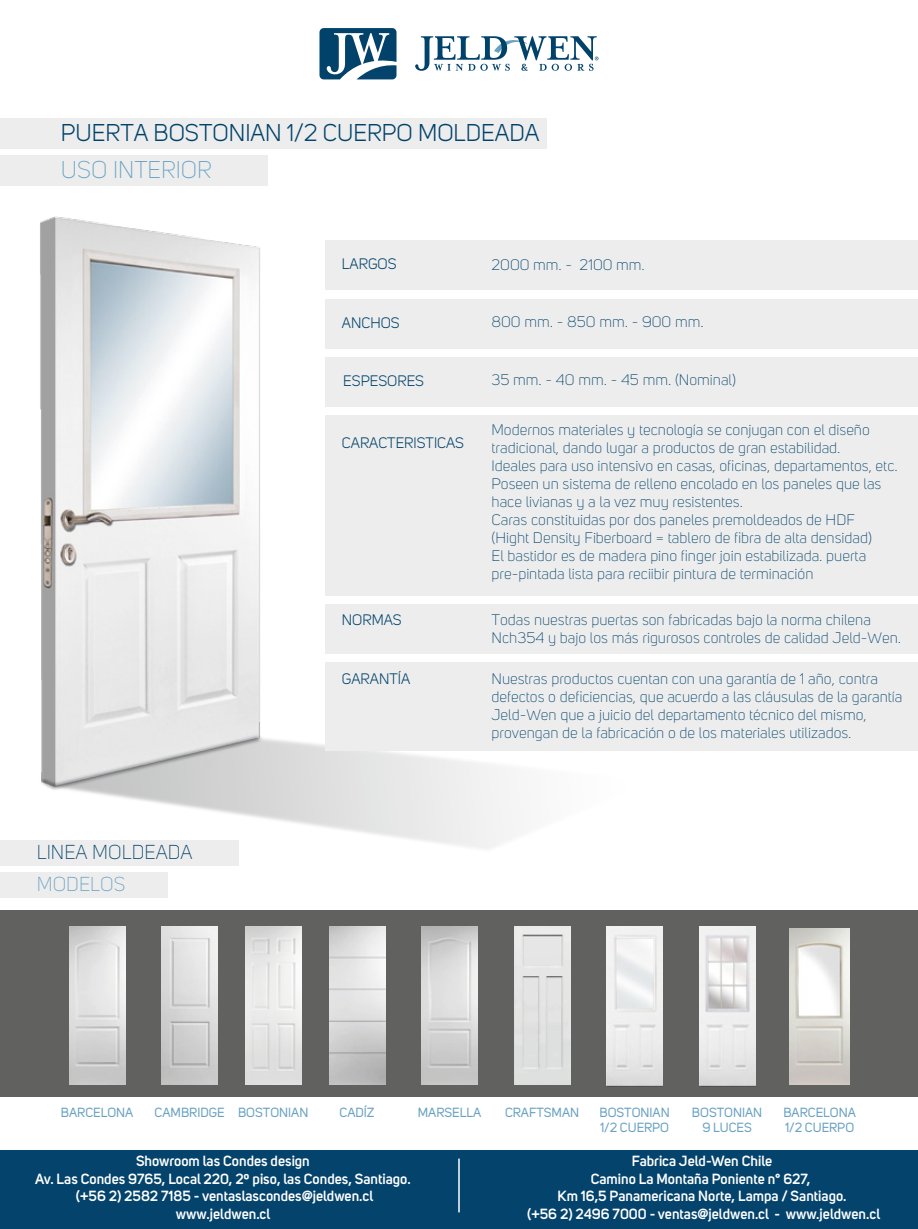
<style>
.page{position:relative;width:918px;height:1229px;background:#fff}
.page>*{position:absolute;margin:0;border:0;box-sizing:border-box;transform-origin:0 0}
.t1{font:24px "Uni Sans";color:#00426a}
.t2{font:300 24px "Uni Sans";color:#69a2c2}
.t3{font:300 19.95px "Uni Sans";color:#00426a}
.t4{font:300 19.95px "Uni Sans";color:#69a2c2}
.t5{font:300 15px/18px "Uni Sans";color:#00426a;scale:1.04 1}
.t6{font:15px "Uni Sans";color:#00426a}
.t7{font:600 14.55px/17.5px "Uni Sans";color:#fff;text-align:center}
.t8{font:13.2px/15.8px "Uni Sans";color:#69a2c2}
</style>
<div class="page">
<img style="left:40px;top:216px;width:655px;height:633px">
<div style="left:0;top:1150px;width:918px;height:79px;background:#03436c"></div>
<svg style="left:415px;top:36px;width:184px;height:35px"></svg>
<svg style="left:320px;top:28px;width:77px;height:51px"></svg>
<div style="left:0;top:118px;width:547px;height:31px;background:#ededed"></div>
<div style="left:0;top:155px;width:268px;height:31px;background:#ededed"></div>
<hr style="left:458px;top:1158px;width:2px;height:54px;background:#fff">
<div style="left:0;top:840px;width:239px;height:26px;background:#ededed"></div>
<div style="left:0;top:871px;width:168px;height:26px;background:#ededed"></div>
<div style="left:0;top:910px;width:918px;height:187px;background:#616160"></div>
<img style="left:69px;top:926px;width:56px;height:158px">
<img style="left:245px;top:926px;width:56px;height:158px">
<img style="left:329px;top:926px;width:56px;height:158px">
<img style="left:162px;top:926px;width:56px;height:158px">
<img style="left:514px;top:926px;width:56px;height:158px">
<img style="left:422px;top:926px;width:55px;height:158px">
<img style="left:607px;top:926px;width:56px;height:160px">
<img style="left:699px;top:926px;width:56px;height:160px">
<img style="left:790px;top:928px;width:60px;height:156px">
<div style="left:325px;top:605px;width:593px;height:49px;background:#ededed"></div>
<div style="left:325px;top:415px;width:593px;height:181px;background:#ededed"></div>
<div style="left:325px;top:357px;width:593px;height:49px;background:#ededed"></div>
<div style="left:325px;top:299px;width:593px;height:49px;background:#ededed"></div>
<div style="left:325px;top:241px;width:593px;height:49px;background:#ededed"></div>
<div style="left:325px;top:662px;width:593px;height:88px;background:#ededed"></div>
<h1 class="t1" style="left:61px;top:119px;width:480px">PUERTA BOSTONIAN 1/2 CUERPO MOLDEADA</h1>
<h1 class="t2" style="left:61px;top:156px;width:153px">USO INTERIOR</h1>
<p class="t6" style="left:342px;top:255px;width:56px">LARGOS</p>
<p class="t6" style="left:342px;top:314px;width:59px">ANCHOS</p>
<p class="t5" style="left:491px;top:256px;width:149px">2000 mm. - 2100 mm.</p>
<p class="t5" style="left:491px;top:313px;width:206px">800 mm. - 850 mm. - 900 mm.</p>
<p class="t6" style="left:343px;top:372px;width:82px">ESPESORES</p>
<p class="t5" style="left:491px;top:371px;width:237px">35 mm. - 40 mm. - 45 mm. (Nominal)</p>
<h2 class="t3" style="left:37px;top:840px;width:157px">LINEA MOLDEADA</h2>
<h2 class="t4" style="left:37px;top:872px;width:90px">MODELOS</h2>
<p class="t6" style="left:342px;top:435px;width:124px">CARACTERISTICAS</p>
<p class="t6" style="left:342px;top:611px;width:61px">NORMAS</p>
<p class="t6" style="left:342px;top:670px;width:70px">GARANTÍA</p>
<p class="t5" style="left:491px;top:421px;width:392px">Modernos materiales y tecnología se conjugan con el diseño tradicional, dando lugar a productos de gran estabilidad.<br>Ideales para uso intensivo en casas, oficinas, departamentos, etc.<br>Poseen un sistema de relleno encolado en los paneles que las hace livianas y a la vez muy resistentes.<br>Caras constituidas por dos paneles premoldeados de HDF<br>(Hight Density Fiberboard = tablero de fibra de alta densidad)<br>El bastidor es de madera pino finger join estabilizada. puerta pre-pintada lista para reciibir pintura de terminación</p>
<p class="t5" style="left:491px;top:611px;width:395px">Todas nuestras puertas son fabricadas bajo la norma chilena<br>Nch354 y bajo los más rigurosos controles de calidad Jeld-Wen.</p>
<p class="t5" style="left:491px;top:670px;width:397px">Nuestras productos cuentan con una garantía de 1 año, contra defectos o deficiencias, que acuerdo a las cláusulas de la garantía Jeld-Wen que a juicio del departamento técnico del mismo, provengan de la fabricación o de los materiales utilizados.</p>
<p class="t8" style="left:61px;top:1105px;width:74px">BARCELONA</p>
<p class="t8" style="left:155px;top:1104px;width:155px">CAMBRIDGE BOSTONIAN</p>
<p class="t8" style="left:340px;top:1104px;width:37px">CADÍZ</p>
<p class="t8" style="left:418px;top:1104px;width:65px">MARSELLA</p>
<p class="t8" style="left:505px;top:1104px;width:76px">CRAFTSMAN</p>
<p class="t8" style="left:599px;top:1104px;width:72px">BOSTONIAN<br>1/2 CUERPO</p>
<p class="t8" style="left:783px;top:1104px;width:74px">BARCELONA<br>1/2 CUERPO</p>
<p class="t8" style="left:692px;top:1104px;width:72px;text-align:center">BOSTONIAN<br>9 LUCES</p>
<p class="t7" style="left:35px;top:1152px;width:377px">Showroom las Condes design<br>Av. Las Condes 9765, Local 220, 2º piso, las Condes, Santiago. (+56 2) 2582 7185 - ventaslascondes@jeldwen.cl www.jeldwen.cl</p>
<p class="t7" style="left:527px;top:1152px;width:354px">Fabrica Jeld-Wen Chile<br>Camino La Montaña Poniente n° 627,<br>Km 16,5 Panamericana Norte, Lampa / Santiago.<br>(+56 2) 2496 7000 - ventas@jeldwen.cl - www.jeldwen.cl</p>
</div>
